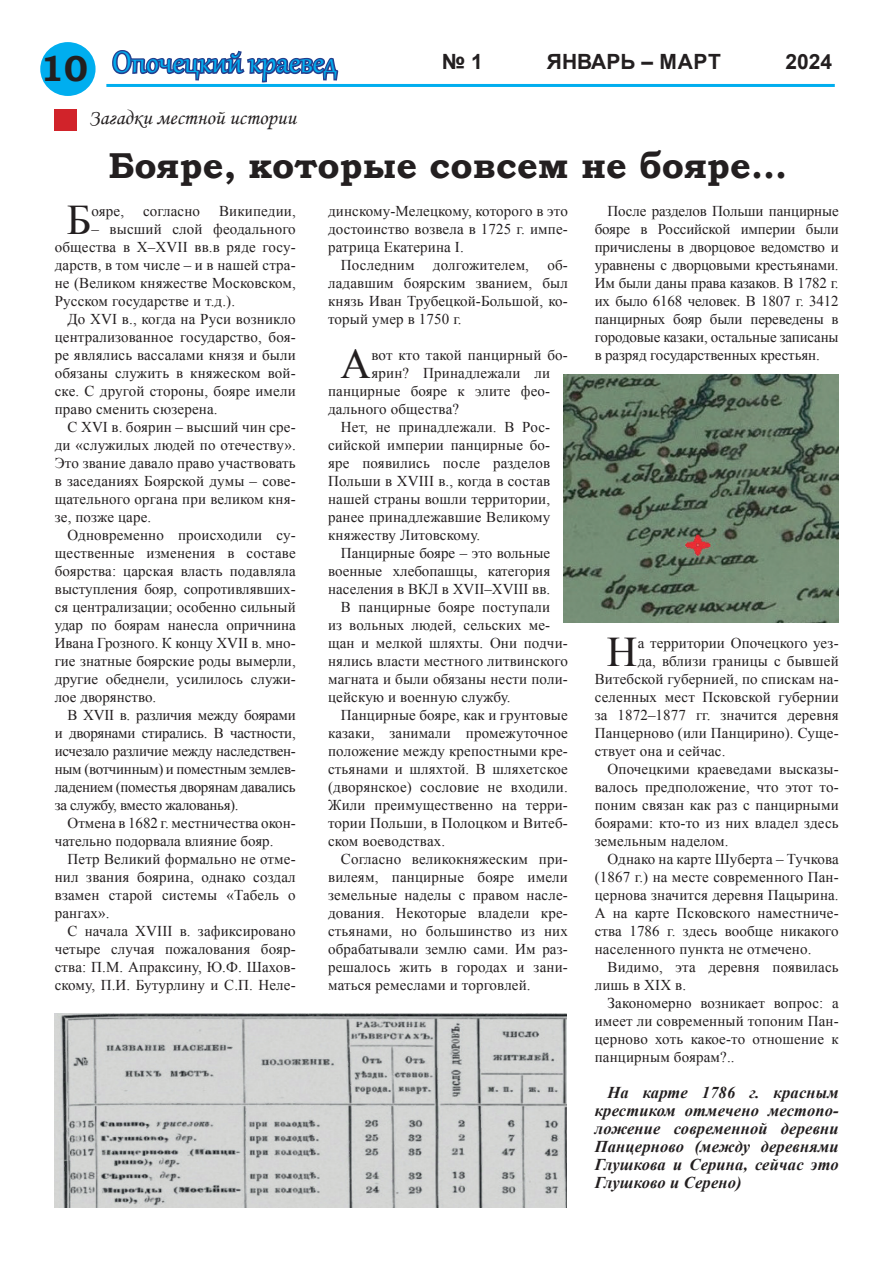
<style>
.page{position:relative;width:893px;height:1263px;background:#fff}
.page>*{position:absolute;margin:0;border:0;box-sizing:border-box;transform-origin:0 0}
.t1{font:42.15px "Times New Roman";color:#231f20}
.t2{font:700 36px "Bookman Old Style";color:#231f20}
.t3{font:36px "Gabriola";color:#00aeef}
.t4{font:21px "Monotype Corsiva";color:#231f20}
.t5{font:700 21px "Arial";color:#231f20}
.t6{font:italic 700 16.5px/18px "Times New Roman";letter-spacing:.01em;color:#231f20;text-align:justify}
.t7{font:15px/18px "Times New Roman";letter-spacing:.01em;color:#231f20;text-align:justify}
</style>
<div class="page">
<svg style="left:112px;top:50px;width:227px;height:33px"></svg>
<div style="left:40px;top:42px;width:56px;height:54px;background:#00aeef;border-radius:50%"></div>
<hr style="left:106px;top:84px;width:729px;height:3px;background:#00aeef">
<div style="left:54px;top:110px;width:22px;height:21px;background:#d1232a"></div>
<img style="left:54px;top:1013px;width:512px;height:195px">
<img style="left:563px;top:374px;width:276px;height:248px">
<h2 class="t3" style="left:112px;top:39px;width:226px">Опочецкий краевед</h2>
<h2 class="t2" style="left:40px;top:42px;width:49px">10</h2>
<h3 class="t5" style="left:442px;top:46px;width:42px">№ 1</h3>
<h3 class="t5" style="left:547px;top:46px;width:175px">ЯНВАРЬ – МАРТ</h3>
<h3 class="t5" style="left:785px;top:46px;width:48px">2024</h3>
<h3 class="t4" style="left:89px;top:105px;width:209px">Загадки местной истории</h3>
<h2 class="t2" style="left:108px;top:139px;width:680px">Бояре, которые совсем не бояре…</h2>
<h1 class="t1" style="left:67px;top:190px;width:26px">Б</h1>
<p class="t7" style="left:91px;top:201px;width:34px">ояре,</p>
<p class="t7" style="left:143px;top:201px;width:58px">согласно</p>
<p class="t7" style="left:219px;top:201px;width:78px">Википедии,</p>
<p class="t7" style="left:55px;top:219px;width:242px;text-indent:37px">– высший слой феодального общества в X–XVII вв.в ряде госу&shy;дарств, в том числе – и в нашей стра&shy;не (Великом княжестве Московском, Русском государстве и т.д.).</p>
<p class="t7" style="left:55px;top:309px;width:242px;text-indent:13px">До XVI в., когда на Руси возникло централизованное государство, боя&shy;ре являлись вассалами князя и были обязаны служить в княжеском вой&shy;ске. С другой стороны, бояре имели право сменить сюзерена.</p>
<p class="t7" style="left:55px;top:417px;width:242px;text-indent:13px">С XVI в. боярин – высший чин сре&shy;ди «служилых людей по отечеству».<br>Это звание давало право участвовать в заседаниях Боярской думы – сове&shy;щательного органа при великом кня&shy;зе, позже царе.</p>
<p class="t7" style="left:55px;top:525px;width:242px;text-indent:13px">Одновременно происходили су&shy;щественные изменения в составе боярства: царская власть подавляла выступления бояр, сопротивлявших&shy;ся централизации; особенно сильный удар по боярам нанесла опричнина Ивана Грозного. К концу XVII в. мно&shy;гие знатные боярские роды вымерли, другие обеднели, усилилось служи&shy;лое дворянство.</p>
<p class="t7" style="left:55px;top:705px;width:242px;text-indent:13px">В XVII в. различия между боярами и дворянами стирались. В частности, исчезало различие между наследствен&shy;ным (вотчинным) и поместным землев&shy;ладением (поместья дворянам давались за службу, вместо жалованья).</p>
<p class="t7" style="left:55px;top:813px;width:242px;text-indent:13px">Отмена в 1682 г. местничества окон&shy;чательно подорвала влияние бояр.</p>
<p class="t7" style="left:55px;top:849px;width:242px;text-indent:13px">Петр Великий формально не отме&shy;нил звания боярина, однако создал взамен старой системы «Табель о рангах».</p>
<p class="t7" style="left:55px;top:921px;width:242px;text-indent:13px">С начала XVIII в. зафиксировано четыре случая пожалования бояр&shy;ства: П.М. Апраксину, Ю.Ф. Шахов&shy;скому, П.И. Бутурлину и С.П. Неле-</p>
<p class="t7" style="left:328px;top:201px;width:241px">динскому-Мелецкому, которого в это достоинство возвела в 1725 г. импе&shy;ратрица Екатерина I.</p>
<p class="t7" style="left:328px;top:255px;width:241px;text-indent:13px">Последним долгожителем, об&shy;ладавшим боярским званием, был князь Иван Трубецкой-Большой, ко&shy;торый умер в 1750 г.</p>
<h1 class="t1" style="left:341px;top:334px;width:32px">А</h1>
<p class="t7" style="left:371px;top:345px;width:198px">вот кто такой панцирный бо-</p>
<p class="t7" style="left:371px;top:363px;width:180px">ярин? Принадлежали ли</p>
<p class="t7" style="left:328px;top:381px;width:224px">панцирные бояре к элите фео-</p>
<p class="t7" style="left:328px;top:399px;width:132px">дального общества?</p>
<p class="t7" style="left:341px;top:417px;width:211px">Нет, не принадлежали. В Рос-</p>
<p class="t7" style="left:328px;top:435px;width:224px">сийской империи панцирные бо-</p>
<p class="t7" style="left:328px;top:453px;width:224px">яре появились после разделов</p>
<p class="t7" style="left:328px;top:471px;width:224px">Польши в XVIII в., когда в состав</p>
<p class="t7" style="left:328px;top:489px;width:224px">нашей страны вошли территории,</p>
<p class="t7" style="left:328px;top:507px;width:224px">ранее принадлежавшие Великому</p>
<p class="t7" style="left:328px;top:525px;width:154px">княжеству Литовскому.</p>
<p class="t7" style="left:341px;top:543px;width:211px">Панцирные бояре – это вольные</p>
<p class="t7" style="left:328px;top:561px;width:224px">военные хлебопашцы, категория</p>
<p class="t7" style="left:328px;top:579px;width:224px">населения в ВКЛ в XVII–XVIII вв.</p>
<p class="t7" style="left:341px;top:597px;width:211px">В панцирные бояре поступали</p>
<p class="t7" style="left:328px;top:615px;width:224px">из вольных людей, сельских ме-</p>
<p class="t7" style="left:328px;top:633px;width:241px">щан и мелкой шляхты. Они подчи-</p>
<p class="t7" style="left:328px;top:651px;width:241px">нялись власти местного литвинского</p>
<p class="t7" style="left:328px;top:669px;width:241px">магната и были обязаны нести поли-</p>
<p class="t7" style="left:328px;top:687px;width:184px">цейскую и военную службу.</p>
<p class="t7" style="left:341px;top:705px;width:228px">Панцирные бояре, как и грунтовые</p>
<p class="t7" style="left:328px;top:723px;width:241px">казаки, занимали промежуточное</p>
<p class="t7" style="left:328px;top:741px;width:241px">положение между крепостными кре-</p>
<p class="t7" style="left:328px;top:759px;width:241px">стьянами и шляхтой. В шляхетское</p>
<p class="t7" style="left:328px;top:777px;width:241px">(дворянское) сословие не входили.</p>
<p class="t7" style="left:328px;top:795px;width:241px">Жили преимущественно на терри-</p>
<p class="t7" style="left:328px;top:813px;width:241px">тории Польши, в Полоцком и Витеб-</p>
<p class="t7" style="left:328px;top:831px;width:119px">ском воеводствах.</p>
<p class="t7" style="left:341px;top:849px;width:228px">Согласно великокняжеским при-</p>
<p class="t7" style="left:328px;top:867px;width:241px">вилеям, панцирные бояре имели</p>
<p class="t7" style="left:328px;top:885px;width:241px">земельные наделы с правом насле-</p>
<p class="t7" style="left:328px;top:903px;width:241px">дования. Некоторые владели кре-</p>
<p class="t7" style="left:328px;top:921px;width:241px">стьянами, но большинство из них</p>
<p class="t7" style="left:328px;top:939px;width:241px">обрабатывали землю сами. Им раз-</p>
<p class="t7" style="left:328px;top:957px;width:241px">решалось жить в городах и зани-</p>
<p class="t7" style="left:328px;top:975px;width:204px">маться ремеслами и торговлей.</p>
<p class="t7" style="left:595px;top:201px;width:245px;text-indent:13px">После разделов Польши панцирные бояре в Российской империи были причислены в дворцовое ведомство и уравнены с дворцовыми крестьянами.<br>Им были даны права казаков. В 1782 г. их было 6168 человек. В 1807 г. 3412 панцирных бояр были переведены в городовые казаки, остальные записаны в разряд государственных крестьян.</p>
<h1 class="t1" style="left:607px;top:622px;width:32px">Н</h1>
<p class="t7" style="left:638px;top:633px;width:203px">а территории Опочецкого уез-</p>
<p class="t7" style="left:638px;top:651px;width:203px">да, вблизи границы с бывшей</p>
<p class="t7" style="left:595px;top:669px;width:245px">Витебской губернией, по спискам на-</p>
<p class="t7" style="left:595px;top:687px;width:245px">селенных мест Псковской губернии</p>
<p class="t7" style="left:595px;top:705px;width:245px">за 1872–1877 гг. значится деревня</p>
<p class="t7" style="left:595px;top:723px;width:245px">Панцерново (или Панцирино). Суще-</p>
<p class="t7" style="left:595px;top:741px;width:132px">ствует она и сейчас.</p>
<p class="t7" style="left:607px;top:759px;width:233px">Опочецкими краеведами высказы-</p>
<p class="t7" style="left:595px;top:777px;width:245px">валось предположение, что этот то-</p>
<p class="t7" style="left:595px;top:795px;width:245px">поним связан как раз с панцирными</p>
<p class="t7" style="left:595px;top:813px;width:245px">боярами: кто-то из них владел здесь</p>
<p class="t7" style="left:595px;top:831px;width:135px">земельным наделом.</p>
<p class="t7" style="left:607px;top:849px;width:233px">Однако на карте Шуберта – Тучкова</p>
<p class="t7" style="left:595px;top:867px;width:245px">(1867 г.) на месте современного Пан-</p>
<p class="t7" style="left:595px;top:885px;width:245px">цернова значится деревня Пацырина.</p>
<p class="t7" style="left:595px;top:903px;width:245px">А на карте Псковского наместниче-</p>
<p class="t7" style="left:595px;top:921px;width:245px">ства 1786 г. здесь вообще никакого</p>
<p class="t7" style="left:595px;top:939px;width:218px">населенного пункта не отмечено.</p>
<p class="t7" style="left:607px;top:957px;width:233px">Видимо, эта деревня появилась</p>
<p class="t7" style="left:595px;top:975px;width:93px">лишь в XIX в.</p>
<p class="t7" style="left:607px;top:993px;width:233px">Закономерно возникает вопрос: а</p>
<p class="t7" style="left:595px;top:1011px;width:245px">имеет ли современный топоним Пан-</p>
<p class="t7" style="left:595px;top:1029px;width:245px">церново хоть какое-то отношение к</p>
<p class="t7" style="left:595px;top:1047px;width:141px">панцирным боярам?..</p>
<p class="t6" style="left:595px;top:1083px;width:245px;text-indent:13px">На карте 1786 г. красным крестиком отмечено местопо&shy;ложение современной деревни Панцерново (между деревнями Глушкова и Серина, сейчас это Глушково и Серено)</p>
</div>
